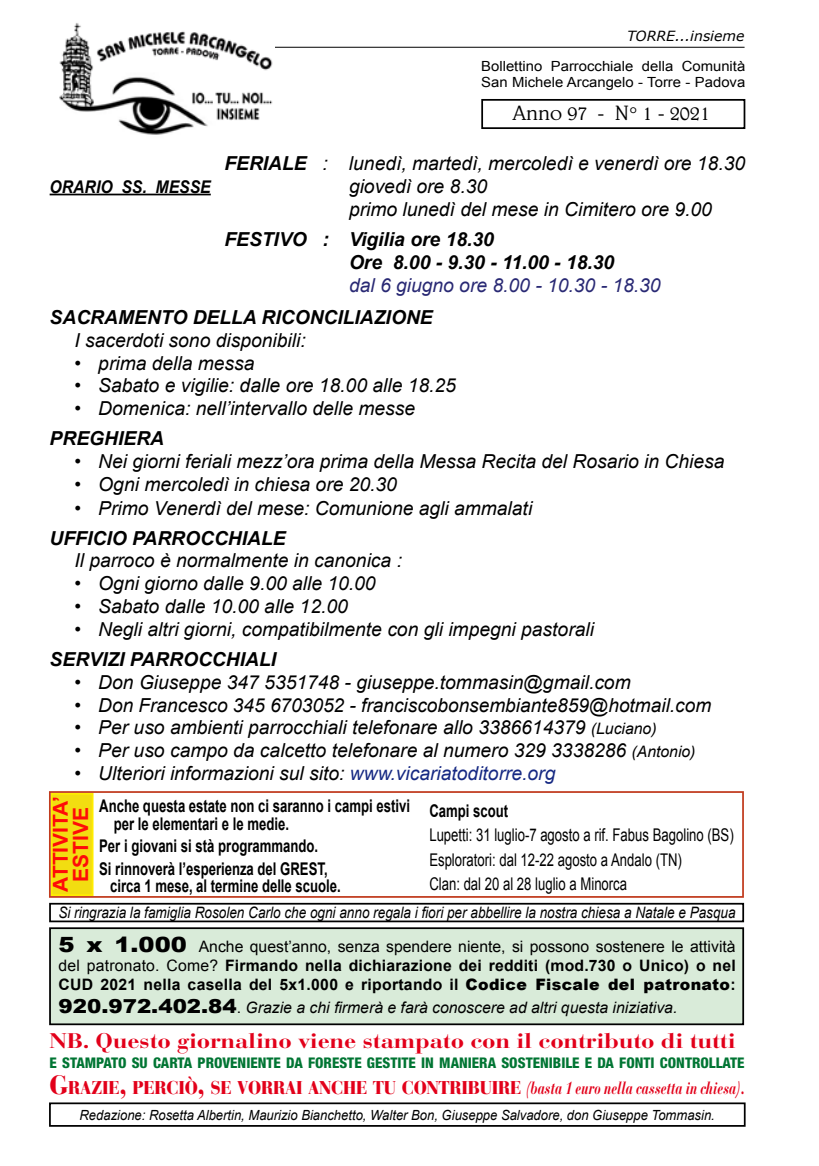
<style>
.page{position:relative;width:819px;height:1166px;background:#fff}
.page>*{position:absolute;margin:0;border:0;box-sizing:border-box;transform-origin:0 0}
.t1{font:700 21px "Bauer Bodoni Std";letter-spacing:-.01em;color:#e2001a;scale:1.15 1}
.t2{font:700 21px/20.5px "Arial";color:#ff0b08;text-align:center}
.t3{font:300 21px "Belwe Std";color:#000}
.t4{font:italic 19.25px/23.1px "Arial";color:#000}
.t5{font:italic 700 19.25px/23.1px "Arial";color:#000}
.t6{font:italic 19.25px "Arial";color:#292974}
.t7{font:900 18.38px "Bauer Bodoni Std";letter-spacing:-.015em;color:#e2001a;scale:.92 1}
.t8{font:700 17.5px/17.5px "Arial";color:#000;scale:.75 1}
.t9{font:17.5px/24.5px "Arial";color:#000;scale:.75 1}
.t10{font:italic 700 17.5px "Arial";color:#000;scale:.9 1}
.t11{font:700 15.75px/18.9px "Arial";letter-spacing:.02em;color:#000;text-align:justify}
.t12{font:italic 15.75px "Arial";color:#000;scale:.86 1}
.t13{font:italic 15.75px "Arial";color:#000}
.t14{font:800 condensed 14.7px "Helvetica Neue LT Std";color:#007533}
.t15{font:italic 14px "Arial";color:#000;scale:.93 1}
.t16{font:14px/15.8px "Arial";color:#000;scale:1.06 1}
.t17{font:italic 14px "Verdana";color:#000}
.s1{font-weight:700}
.s2{font-size:15.75px}
.s3{color:#162983}
.s4{font-weight:900;font-size:21px}
.s5{font-weight:400}
.s6{font-weight:900}
.s7{font-weight:900;font-style:normal;font-size:19.25px}
.s8{font-style:normal}
.s9{font-size:26.25px}
.s10{font-weight:700;font-style:italic;font-size:17.5px}
.s11{font-weight:700;font-size:17.5px}
</style>
<div class="page">
<hr style="left:50px;top:47px;width:694px;height:1px;background:#000">
<div style="left:49px;top:1102px;width:696px;height:25px;border:2px solid #000"></div>
<hr style="left:50px;top:194px;width:161px;height:1px;background:#000">
<div style="left:52px;top:794px;width:41px;height:101px;background:#f2dd11"></div>
<div style="left:51px;top:793px;width:42px;height:103px;border:2px solid #ffed00"></div>
<div style="left:49px;top:791px;width:694px;height:107px;border:2px solid #c13b1e"></div>
<div style="left:50px;top:928px;width:693px;height:96px;background:#d9ebd9"></div>
<div style="left:49px;top:927px;width:695px;height:98px;border:2px solid #000"></div>
<div style="left:49px;top:903px;width:695px;height:19px;border:2px solid #000"></div>
<div style="left:481px;top:99px;width:264px;height:30px;border:2px solid #000"></div>
<img style="left:50px;top:23px;width:224px;height:112px">
<p class="t17" style="left:627px;top:27px;width:119px">TORRE...insieme</p>
<p class="t16" style="left:481px;top:58px;width:250px">Bollettino Parrocchiale della Comunità<br>San Michele Arcangelo - Torre - Padova</p>
<p class="t3" style="left:513px;top:101px;width:199px">Anno 97 - N° 1 - 2021</p>
<p class="t4" style="left:224px;top:152px;width:522px"><span class="s1">FERIALE</span> : lunedì, martedì, mercoledì e venerdì ore 18.30</p>
<p class="t10" style="left:50px;top:175px;width:180px">ORARIO SS. MESSE</p>
<p class="t4" style="left:349px;top:175px;width:364px">giovedì ore 8.30<br>primo lunedì del mese in Cimitero ore 9.00</p>
<p class="t5" style="left:349px;top:228px;width:267px;text-indent:-125px">FESTIVO : Vigilia ore 18.30<br>Ore 8.00 - 9.30 - 11.00 - 18.30</p>
<p class="t6" style="left:349px;top:273px;width:313px">dal 6 giugno ore 8.00 - 10.30 - 18.30</p>
<p class="t5" style="left:50px;top:306px;width:384px">SACRAMENTO DELLA RICONCILIAZIONE</p>
<p class="t4" style="left:74px;top:329px;width:233px">I sacerdoti sono disponibili:</p>
<p class="t4" style="left:74px;top:351px;width:182px">• prima della messa</p>
<p class="t4" style="left:74px;top:374px;width:383px">• Sabato e vigilie: dalle ore 18.00 alle 18.25</p>
<p class="t4" style="left:74px;top:397px;width:342px">• Domenica: nell’intervallo delle messe</p>
<p class="t5" style="left:50px;top:428px;width:116px">PREGHIERA</p>
<p class="t4" style="left:74px;top:450px;width:651px">• Nei giorni feriali mezz’ora prima della Messa Recita del Rosario in Chiesa</p>
<p class="t4" style="left:74px;top:473px;width:324px">• Ogni mercoledì in chiesa ore 20.30</p>
<p class="t4" style="left:74px;top:496px;width:459px">• Primo Venerdì del mese: Comunione agli ammalati</p>
<p class="t5" style="left:50px;top:527px;width:237px">UFFICIO PARROCCHIALE</p>
<p class="t4" style="left:74px;top:549px;width:329px">Il parroco è normalmente in canonica :</p>
<p class="t4" style="left:74px;top:572px;width:303px">• Ogni giorno dalle 9.00 alle 10.00</p>
<p class="t4" style="left:74px;top:595px;width:275px">• Sabato dalle 10.00 alle 12.00</p>
<p class="t4" style="left:74px;top:618px;width:521px">• Negli altri giorni, compatibilmente con gli impegni pastorali</p>
<p class="t5" style="left:50px;top:648px;width:228px">SERVIZI PARROCCHIALI</p>
<p class="t4" style="left:74px;top:671px;width:557px">• Don Giuseppe 347 5351748 - giuseppe.tommasin@gmail.com</p>
<p class="t4" style="left:74px;top:693px;width:638px">• Don Francesco 345 6703052 - franciscobonsembiante859@hotmail.com</p>
<p class="t4" style="left:74px;top:716px;width:583px">• Per uso ambienti parrocchiali telefonare allo 3386614379 <span class="s2">(Luciano)</span></p>
<p class="t4" style="left:74px;top:739px;width:622px">• Per uso campo da calcetto telefonare al numero 329 3338286 <span class="s2">(Antonio)</span></p>
<p class="t4" style="left:74px;top:762px;width:482px">• Ulteriori informazioni sul sito: <span class="s3">www.vicariatoditorre.org</span></p>
<p class="t2" style="left:51px;top:892px;width:98px;rotate:-90deg">ATTIVITA’<br>ESTIVE</p>
<p class="t8" style="left:429px;top:802px;width:107px">Campi scout</p>
<p class="t8" style="left:114px;top:798px;width:396px;text-indent:-15px">Anche questa estate non ci saranno i campi estivi per le elementari e le medie.</p>
<p class="t8" style="left:99px;top:835px;width:306px;line-height:22.4px">Per i giovani si stà programmando.<br>Si rinnoverà l’esperienza del GREST,</p>
<p class="t8" style="left:110px;top:878px;width:309px">circa 1 mese, al termine delle scuole.</p>
<p class="t9" style="left:429px;top:823px;width:407px">Lupetti: 31 luglio-7 agosto a rif. Fabus Bagolino (BS)<br>Esploratori: dal 12-22 agosto a Andalo (TN)<br>Clan: dal 20 al 28 luglio a Minorca</p>
<p class="t12" style="left:58px;top:902px;width:788px">Si ringrazia la famiglia Rosolen Carlo che ogni anno regala i fiori per abbellire la nostra chiesa a Natale e Pasqua</p>
<p class="t11" style="left:59px;top:937px;width:678px"><span class="s4">5 x 1.000</span> <span class="s5">Anche quest’anno, senza spendere niente, si possono sostenere le attività del patronato. Come?</span> Firmando nella dichiarazione dei redditi (mod.730 o Unico) o nel CUD 2021 nella casella del 5x1.000 e riportando il <span class="s6">Codice Fiscale del patronato</span>:</p>
<p class="t13" style="left:59px;top:997px;width:620px"><span class="s7">920.972.402.84</span><span class="s8">.</span> Grazie a chi firmerà e farà conoscere ad altri questa iniziativa.</p>
<p class="t1" style="left:50px;top:1028px;width:598px">NB. Questo giornalino viene stampato con il contributo di tutti</p>
<p class="t14" style="left:50px;top:1053px;width:696px">E STAMPATO SU CARTA PROVENIENTE DA FORESTE GESTITE IN MANIERA SOSTENIBILE E DA FONTI CONTROLLATE</p>
<p class="t7" style="left:50px;top:1076px;width:756px"><span class="s9">G</span>RAZIE<span class="s9">,</span> PERCIÒ<span class="s9">,</span> SE VORRAI ANCHE TU CONTRIBUIRE <span class="s10">(basta 1 euro nella cassetta in chiesa)</span><span class="s11">.</span></p>
<p class="t15" style="left:80px;top:1106px;width:684px">Redazione: Rosetta Albertin, Maurizio Bianchetto, Walter Bon, Giuseppe Salvadore, don Giuseppe Tommasin.</p>
</div>
